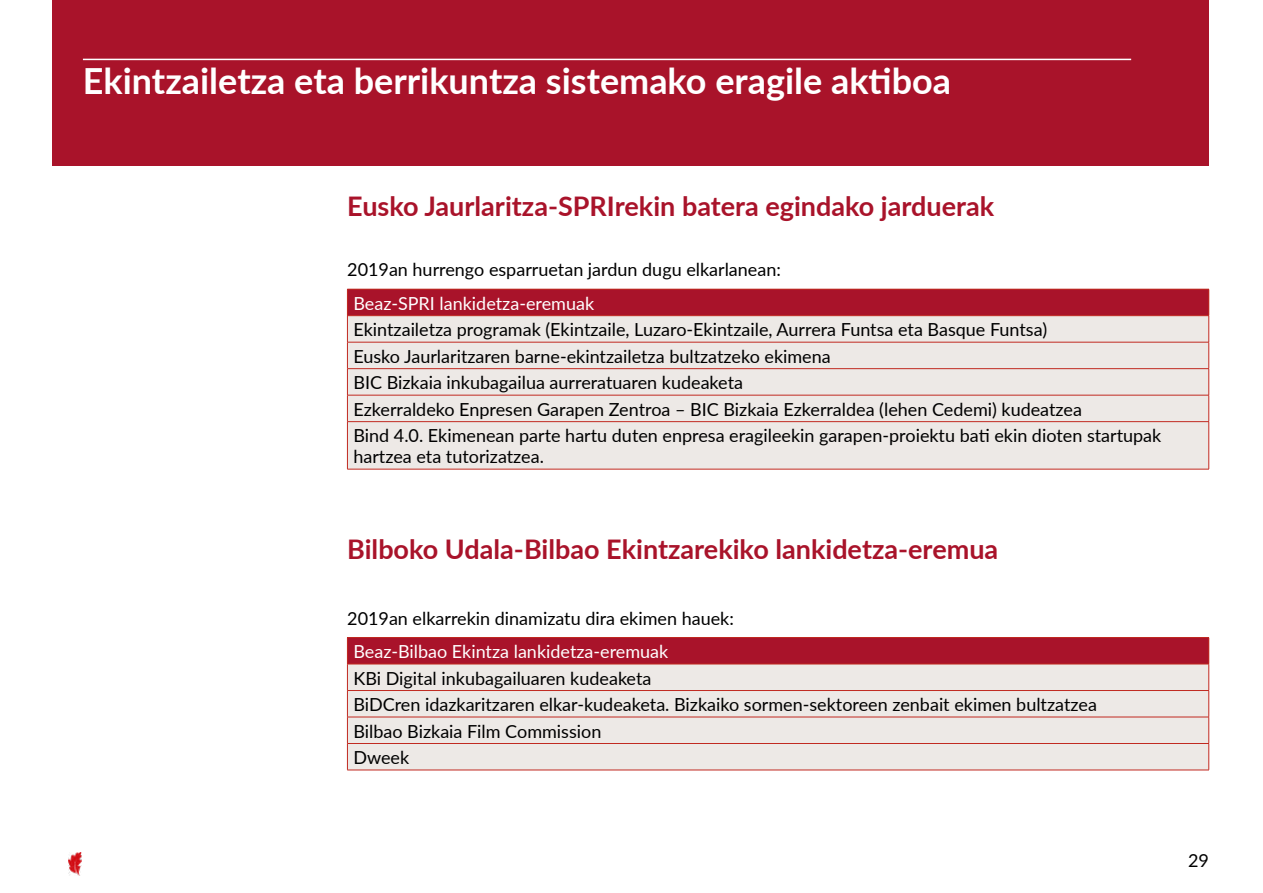
<style>
.page{position:relative;width:1263px;height:893px;background:#fff}
.page>*{position:absolute;margin:0;border:0;box-sizing:border-box;transform-origin:0 0}
.t1{font:700 36px "Lato";color:#fff}
.t2{font:700 27px "Lato";color:#a9132a}
.t3{font:18px/26.5px "Lato";color:#000}
.t4{font:18px "Lato";color:#fff}
</style>
<div class="page">
<img style="left:69px;top:853px;width:13px;height:23px">
<div style="left:53px;top:0;width:1156px;height:166px;background:#a9132a"></div>
<hr style="left:83px;top:59px;width:1048px;height:1px;background:#fff">
<div style="left:347px;top:289px;width:862px;height:27px;background:#a9132a"></div>
<div style="left:348px;top:316px;width:860px;height:153px;background:#ede9e6"></div>
<hr style="left:347px;top:289px;width:862px;height:1px;background:#c12a21">
<hr style="left:347px;top:315px;width:862px;height:1px;background:#c12a21">
<hr style="left:347px;top:342px;width:862px;height:1px;background:#c12a21">
<hr style="left:347px;top:368px;width:862px;height:1px;background:#c12a21">
<hr style="left:347px;top:395px;width:862px;height:1px;background:#c12a21">
<svg style="left:347px;top:290px;width:1px;height:131px"></svg>
<svg style="left:1208px;top:290px;width:1px;height:131px"></svg>
<hr style="left:347px;top:421px;width:862px;height:1px;background:#c12a21">
<hr style="left:347px;top:422px;width:1px;height:47px;background:#c12a21">
<hr style="left:1208px;top:422px;width:1px;height:47px;background:#c12a21">
<hr style="left:347px;top:469px;width:862px;height:1px;background:#c12a21">
<div style="left:347px;top:637px;width:862px;height:27px;background:#a9132a"></div>
<div style="left:348px;top:665px;width:860px;height:105px;background:#ede9e6"></div>
<hr style="left:347px;top:637px;width:862px;height:1px;background:#c12a21">
<hr style="left:347px;top:664px;width:862px;height:1px;background:#c12a21">
<hr style="left:347px;top:690px;width:862px;height:1px;background:#c12a21">
<hr style="left:347px;top:717px;width:862px;height:1px;background:#c12a21">
<hr style="left:347px;top:743px;width:862px;height:1px;background:#c12a21">
<svg style="left:347px;top:638px;width:1px;height:132px"></svg>
<svg style="left:1208px;top:638px;width:1px;height:132px"></svg>
<hr style="left:347px;top:770px;width:862px;height:1px;background:#c12a21">
<h1 class="t1" style="left:83px;top:55px;width:870px">Ekintzailetza eta berrikuntza sistemako eragile aktiboa</h1>
<h2 class="t2" style="left:347px;top:187px;width:648px">Eusko Jaurlaritza-SPRIrekin batera egindako jarduerak</h2>
<p class="t3" style="left:347px;top:256px;width:435px">2019an hurrengo esparruetan jardun dugu elkarlanean:</p>
<p class="t4" style="left:353px;top:290px;width:242px">Beaz-SPRI lankidetza-eremuak</p>
<p class="t3" style="left:353px;top:316px;width:809px">Ekintzailetza programak (Ekintzaile, Luzaro-Ekintzaile, Aurrera Funtsa eta Basque Funtsa)<br>Eusko Jaurlaritzaren barne-ekintzailetza bultzatzeko ekimena<br>BIC Bizkaia inkubagailua aurreratuaren kudeaketa<br>Ezkerraldeko Enpresen Garapen Zentroa – BIC Bizkaia Ezkerraldea (lehen Cedemi) kudeatzea<br>Bind 4.0. Ekimenean parte hartu duten enpresa eragileekin garapen-proiektu bati ekin dioten startupak</p>
<p class="t3" style="left:353px;top:443px;width:192px">hartzea eta tutorizatzea.</p>
<h2 class="t2" style="left:347px;top:529px;width:652px">Bilboko Udala-Bilbao Ekintzarekiko lankidetza-eremua</h2>
<p class="t3" style="left:347px;top:604px;width:388px">2019an elkarrekin dinamizatu dira ekimen hauek:</p>
<p class="t4" style="left:353px;top:639px;width:316px">Beaz-Bilbao Ekintza lankidetza-eremuak</p>
<p class="t3" style="left:353px;top:664px;width:745px">KBi Digital inkubagailuaren kudeaketa<br>BiDCren idazkaritzaren elkar-kudeaketa. Bizkaiko sormen-sektoreen zenbait ekimen bultzatzea Bilbao Bizkaia Film Commission<br>Dweek</p>
<p class="t3" style="left:1188px;top:847px;width:22px">29</p>
</div>
